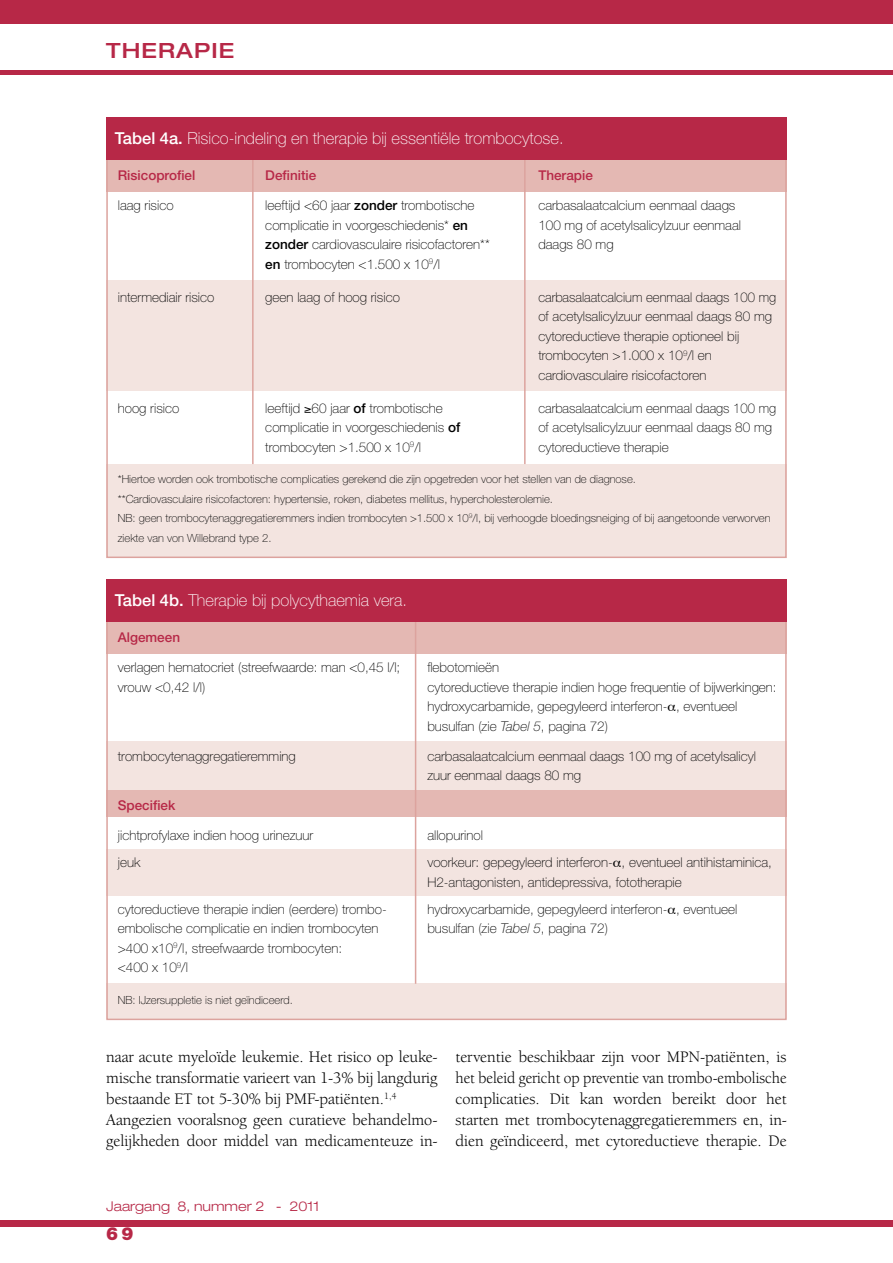
<style>
.page{position:relative;width:893px;height:1263px;background:#fff}
.page>*{position:absolute;margin:0;border:0;box-sizing:border-box;transform-origin:0 0}
.t1{font:500 expanded 21px "Helvetica Neue LT Std";letter-spacing:.05em;color:#b72847}
.t2{font:900 18px "Helvetica Neue LT Std";color:#b72847}
.t3{font:16.5px/21px "Berkeley Oldstyle IT Cby BT";color:#000}
.t4{font:100 16.5px "Helvetica Neue LT Std";color:#fff}
.t5{font:100 13.5px/19.5px "Helvetica Neue LT Std";color:#000}
.t6{font:500 13.5px "Helvetica Neue LT Std";color:#b72847}
.t7{font:300 expanded 13.5px "Helvetica Neue LT Std";color:#b72847}
.t8{font:100 11.25px/19.5px "Helvetica Neue LT Std";color:#000}
.s1{font-weight:500}
.s2{font-style:italic}
</style>
<div class="page">
<div style="left:0;top:0;width:893px;height:23px;background:#b72847"></div>
<div style="left:0;top:1220px;width:893px;height:7px;background:#b72847"></div>
<hr style="left:0;top:70px;width:893px;height:4px;background:#b72847">
<div style="left:106px;top:159px;width:681px;height:32px;background:#e4b8b3"></div>
<div style="left:106px;top:280px;width:681px;height:110px;background:#f3e4e0"></div>
<div style="left:106px;top:464px;width:681px;height:93px;background:#f3e4e0"></div>
<hr style="left:252px;top:159px;width:2px;height:305px;background:#dca39e">
<hr style="left:524px;top:159px;width:2px;height:305px;background:#dca39e">
<div style="left:106px;top:117px;width:681px;height:42px;background:#b72847"></div>
<div style="left:106px;top:785px;width:681px;height:32px;background:#e4b8b3"></div>
<div style="left:106px;top:741px;width:681px;height:48px;background:#f3e4e0"></div>
<div style="left:106px;top:849px;width:681px;height:46px;background:#f3e4e0"></div>
<div style="left:106px;top:621px;width:681px;height:32px;background:#e4b8b3"></div>
<div style="left:106px;top:984px;width:681px;height:35px;background:#f3e4e0"></div>
<hr style="left:415px;top:621px;width:1px;height:363px;background:#dca39e">
<div style="left:106px;top:579px;width:681px;height:42px;background:#b72847"></div>
<h1 class="t1" style="left:106px;top:37px;width:129px">THERAPIE</h1>
<p class="t4" style="left:115px;top:129px;width:450px"><span class="s1">Tabel 4a.</span> Risico-indeling en therapie bij essentiële trombocytose.</p>
<p class="t6" style="left:118px;top:167px;width:79px">Risicoprofiel</p>
<p class="t6" style="left:265px;top:167px;width:53px">Definitie</p>
<p class="t6" style="left:538px;top:167px;width:56px">Therapie</p>
<p class="t5" style="left:118px;top:195px;width:57px">laag risico</p>
<p class="t5" style="left:265px;top:195px;width:211px">leeftijd &lt;60 jaar <span class="s1">zonder</span> trombotische</p>
<p class="t5" style="left:538px;top:195px;width:199px">carbasalaatcalcium eenmaal daags</p>
<p class="t5" style="left:265px;top:215px;width:204px">complicatie in voorgeschiedenis* <span class="s1">en</span></p>
<p class="t5" style="left:538px;top:215px;width:204px">100 mg of acetylsalicylzuur eenmaal</p>
<p class="t5" style="left:265px;top:234px;width:226px"><span class="s1">zonder</span> cardiovasculaire risicofactoren**</p>
<p class="t5" style="left:538px;top:234px;width:77px">daags 80 mg</p>
<p class="t5" style="left:265px;top:254px;width:176px"><span class="s1">en</span> trombocyten &lt;1.500 x 10<sup>9</sup>/l</p>
<p class="t5" style="left:118px;top:287px;width:98px">intermediair risico</p>
<p class="t5" style="left:265px;top:287px;width:136px">geen laag of hoog risico</p>
<p class="t5" style="left:538px;top:287px;width:239px">carbasalaatcalcium eenmaal daags 100 mg of acetylsalicylzuur eenmaal daags 80 mg cytoreductieve therapie optioneel bij trombocyten &gt;1.000 x 10<sup>9</sup>/l en cardiovasculaire risicofactoren</p>
<p class="t5" style="left:118px;top:398px;width:63px">hoog risico</p>
<p class="t5" style="left:265px;top:398px;width:179px">leeftijd ≥60 jaar <span class="s1">of</span> trombotische</p>
<p class="t5" style="left:538px;top:398px;width:239px">carbasalaatcalcium eenmaal daags 100 mg</p>
<p class="t5" style="left:265px;top:417px;width:196px">complicatie in voorgeschiedenis <span class="s1">of</span></p>
<p class="t5" style="left:538px;top:417px;width:235px">of acetylsalicylzuur eenmaal daags 80 mg</p>
<p class="t5" style="left:265px;top:437px;width:157px">trombocyten &gt;1.500 x 10<sup>9</sup>/l</p>
<p class="t5" style="left:538px;top:437px;width:132px">cytoreductieve therapie</p>
<p class="t8" style="left:118px;top:469px;width:654px">*Hiertoe worden ook trombotische complicaties gerekend die zijn opgetreden voor het stellen van de diagnose.<br>**Cardiovasculaire risicofactoren: hypertensie, roken, diabetes mellitus, hypercholesterolemie.<br>NB: geen trombocytenaggregatieremmers indien trombocyten &gt;1.500 x 10<sup>9</sup>/l, bij verhoogde bloedingsneiging of bij aangetoonde verworven ziekte van von Willebrand type 2.</p>
<p class="t4" style="left:115px;top:591px;width:294px"><span class="s1">Tabel 4b.</span> Therapie bij polycythaemia vera.</p>
<p class="t6" style="left:118px;top:629px;width:64px">Algemeen</p>
<p class="t5" style="left:118px;top:657px;width:284px">verlagen hematocriet (streefwaarde: man &lt;0,45 l/l;</p>
<p class="t5" style="left:427px;top:657px;width:73px">flebotomieën</p>
<p class="t5" style="left:118px;top:677px;width:89px">vrouw &lt;0,42 l/l)</p>
<p class="t5" style="left:427px;top:677px;width:351px">cytoreductieve therapie indien hoge frequentie of bijwerkingen: hydroxycarbamide, gepegyleerd interferon- , eventueel busulfan (zie <span class="s2">Tabel 5</span>, pagina 72)</p>
<p class="t5" style="left:118px;top:746px;width:180px">trombocytenaggregatieremming</p>
<p class="t5" style="left:427px;top:746px;width:330px">carbasalaatcalcium eenmaal daags 100 mg of acetylsalicyl zuur eenmaal daags 80 mg</p>
<p class="t6" style="left:118px;top:797px;width:59px">Specifiek</p>
<p class="t5" style="left:118px;top:825px;width:197px">jichtprofylaxe indien hoog urinezuur</p>
<p class="t5" style="left:427px;top:825px;width:57px">allopurinol</p>
<p class="t5" style="left:118px;top:852px;width:24px">jeuk</p>
<p class="t5" style="left:427px;top:852px;width:346px">voorkeur: gepegyleerd interferon- , eventueel antihistaminica,<br>H2-antagonisten, antidepressiva, fototherapie</p>
<p class="t5" style="left:118px;top:899px;width:270px">cytoreductieve therapie indien (eerdere) trombo-</p>
<p class="t5" style="left:427px;top:899px;width:311px">hydroxycarbamide, gepegyleerd interferon- , eventueel</p>
<p class="t5" style="left:118px;top:918px;width:262px">embolische complicatie en indien trombocyten</p>
<p class="t5" style="left:427px;top:918px;width:182px">busulfan (zie <span class="s2">Tabel 5</span>, pagina 72)</p>
<p class="t5" style="left:118px;top:938px;width:226px">&gt;400 x10<sup>9</sup>/l, streefwaarde trombocyten: &lt;400 x 10<sup>9</sup>/l</p>
<p class="t8" style="left:118px;top:990px;width:177px">NB: IJzersuppletie is niet geïndiceerd.</p>
<p class="t3" style="left:106px;top:1046px;width:333px">naar acute myeloïde leukemie. Het risico op leuke&shy;mische transformatie varieert van 1-3% bij langdurig bestaande ET tot 5-30% bij PMF-patiënten.<sup>1,4<br></sup>Aangezien vooralsnog geen curatieve behandelmo&shy;gelijkheden door middel van medicamenteuze in-</p>
<p class="t3" style="left:455px;top:1046px;width:333px;text-align:justify">terventie beschikbaar zijn voor MPN-patiënten, is het beleid gericht op preventie van trombo-embolische complicaties. Dit kan worden bereikt door het starten met trombocytenaggregatieremmers en, in&shy;dien geïndiceerd, met cytoreductieve therapie. De</p>
<p class="t7" style="left:106px;top:1198px;width:215px">Jaargang 8, nummer 2 - 2011</p>
<h2 class="t2" style="left:106px;top:1222px;width:29px">69</h2>
</div>
